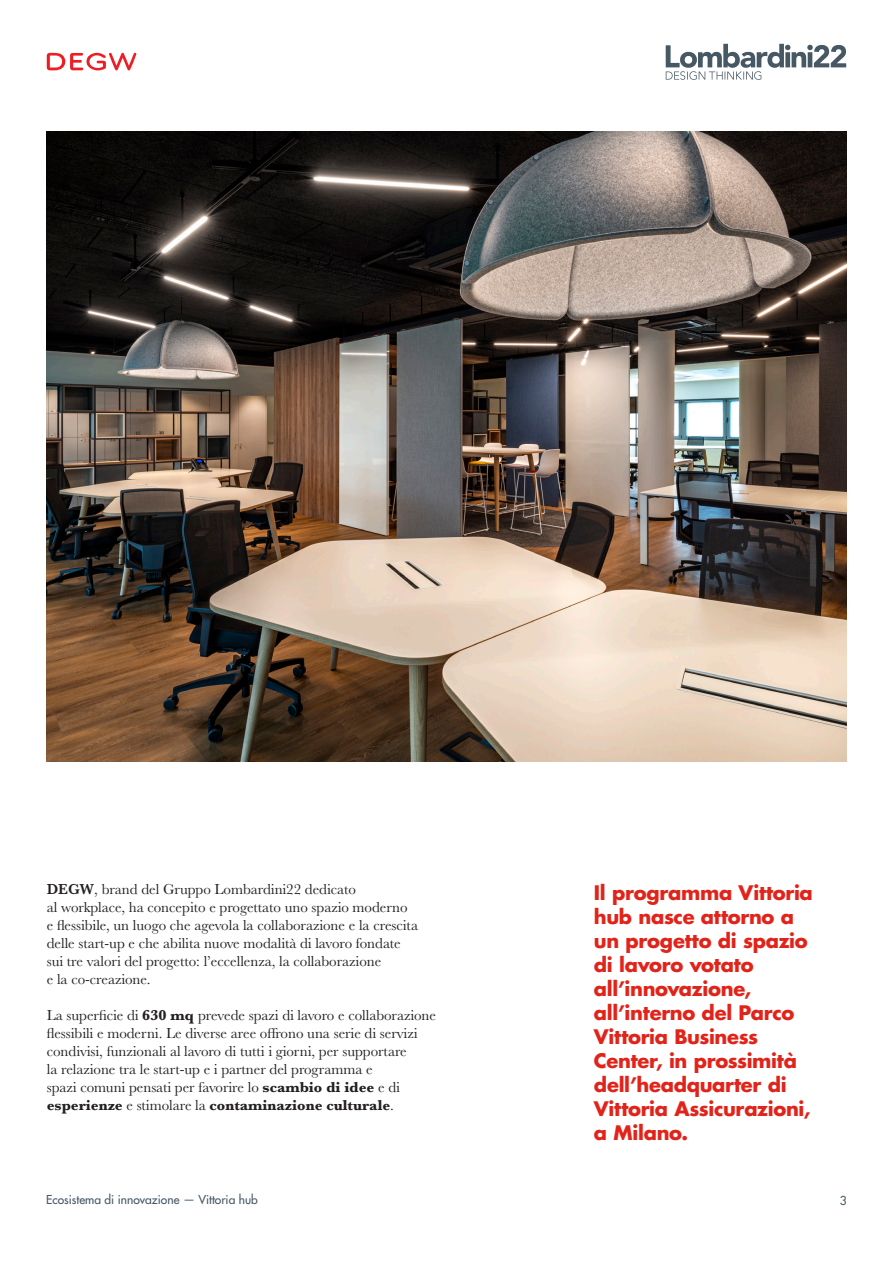
<style>
.page{position:relative;width:893px;height:1263px;background:#fff}
.page>*{position:absolute;margin:0;border:0;box-sizing:border-box;transform-origin:0 0}
.Testo{font:700 19.5px/24px "Futura Std";letter-spacing:-.015em;color:#e2231a}
.Testo-2{font:15px/18px "Baskerville MT Std";color:#231f20}
.t1{font:500 12px "Futura Std";color:#475865}
.s1{font-weight:600}
.s2{font-weight:700}
</style>
<div class="page">
<svg style="left:47px;top:53px;width:89px;height:17px"></svg>
<svg style="left:666px;top:44px;width:180px;height:36px"></svg>
<img style="left:47px;top:132px;width:799px;height:630px">
<p class="Testo-2" style="left:47px;top:880px;width:373px"><span class="s1">DEGW</span>, brand del Gruppo Lombardini22 dedicato<br>al workplace, ha concepito e progettato uno spazio moderno<br>e flessibile, un luogo che agevola la collaborazione e la crescita delle start-up e che abilita nuove modalità di lavoro fondate sui tre valori del progetto: l’eccellenza, la collaborazione<br>e la co-creazione.</p>
<p class="Testo-2" style="left:47px;top:1006px;width:391px">La superficie di <span class="s2">630 mq</span> prevede spazi di lavoro e collaborazione flessibili e moderni. Le diverse aree offrono una serie di servizi condivisi, funzionali al lavoro di tutti i giorni, per supportare<br>la relazione tra le start-up e i partner del programma e<br>spazi comuni pensati per favorire lo <span class="s2">scambio di idee</span> e di <span class="s2">esperienze</span> e stimolare la <span class="s2">contaminazione culturale</span>.</p>
<p class="Testo" style="left:594px;top:880px;width:220px">Il programma Vittoria hub nasce attorno a un progetto di spazio di lavoro votato all’innovazione, all’interno del Parco<br>Vittoria Business<br>Center, in prossimità dell’headquarter di<br>Vittoria Assicurazioni, a Milano.</p>
<p class="t1" style="left:46px;top:1192px;width:213px">Ecosistema di innovazione — Vittoria hub</p>
<p class="t1" style="left:840px;top:1193px;width:8px">3</p>
</div>
